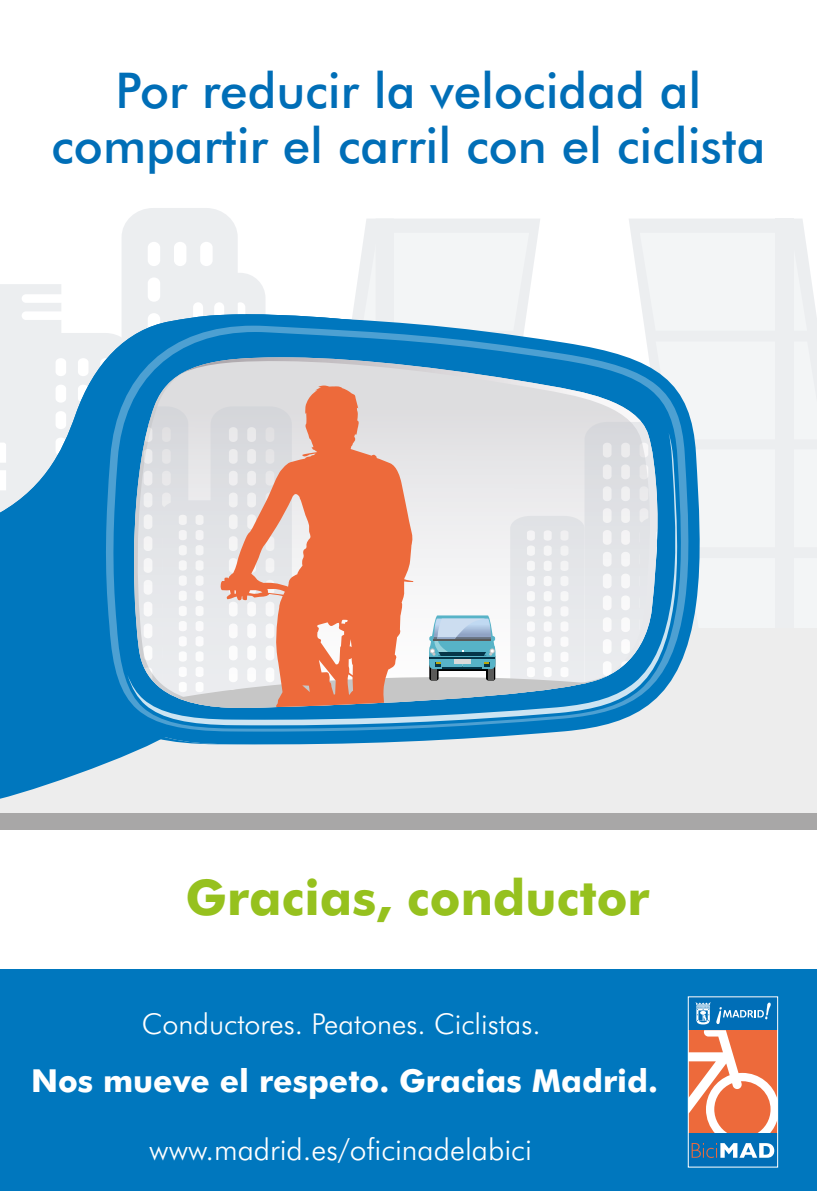
<style>
.page{position:relative;width:817px;height:1191px;background:#fff}
.page>*{position:absolute;margin:0;border:0;box-sizing:border-box;transform-origin:0 0}
.t1{font:500 49.3px/54.5px "Futura BT";color:#006eb7;text-align:center}
.t2{font:700 49.3px "Futura BT";color:#96c11e}
.t3{font:700 31.7px "Futura BT";color:#fff}
.t4{font:300 30px "Futura BT";color:#fff}
.t5{font:300 28.7px "Futura BT";color:#fff}
</style>
<div class="page">
<svg style="left:122px;top:208px;width:115px;height:25px;background:#eef0f1"></svg>
<div style="left:364px;top:219px;width:176px;height:14px;background:#eceef0"></div>
<div style="left:375px;top:218px;width:19px;height:438px;background:#eceef0"></div>
<svg style="left:629px;top:218px;width:175px;height:15px;background:#eceef0"></svg>
<div style="left:774px;top:218px;width:19px;height:438px;background:#eceef0"></div>
<div style="left:0;top:812px;width:816px;height:18px;background:#a8a7a7"></div>
<div style="left:0;top:628px;width:816px;height:184px;background:#ededed"></div>
<div style="left:0;top:970px;width:816px;height:221px;background:#0077be"></div>
<div style="left:688px;top:1133px;width:89px;height:34px;background:#006eb7"></div>
<div style="left:688px;top:996px;width:89px;height:34px;background:#006eb7"></div>
<svg style="left:689px;top:1002px;width:87px;height:156px"></svg>
<div style="left:687px;top:996px;width:91px;height:171px;border:1px solid #fff"></div>
<svg style="left:251px;top:731px;width:316px;height:14px;fill:#0077be"></svg>
<svg style="left:251px;top:715px;width:381px;height:10px;background:#57a5d3"></svg>
<svg style="left:0;top:715px;width:251px;height:84px;fill:#087bc0"></svg>
<svg style="left:0;top:233px;width:816px;height:482px"></svg>
<hr style="left:429px;top:657px;width:66px;height:2px;background:#063649">
<p class="t1" style="left:52px;top:63px;width:715px">Por reducir la velocidad al compartir el carril con el ciclista</p>
<p class="t2" style="left:185px;top:867px;width:465px">Gracias, conductor</p>
<p class="t5" style="left:142px;top:1006px;width:400px">Conductores. Peatones. Ciclistas.</p>
<p class="t3" style="left:31px;top:1061px;width:628px">Nos mueve el respeto. Gracias Madrid.</p>
<p class="t4" style="left:149px;top:1130px;width:384px">www.madrid.es/oficinadelabici</p>
</div>
